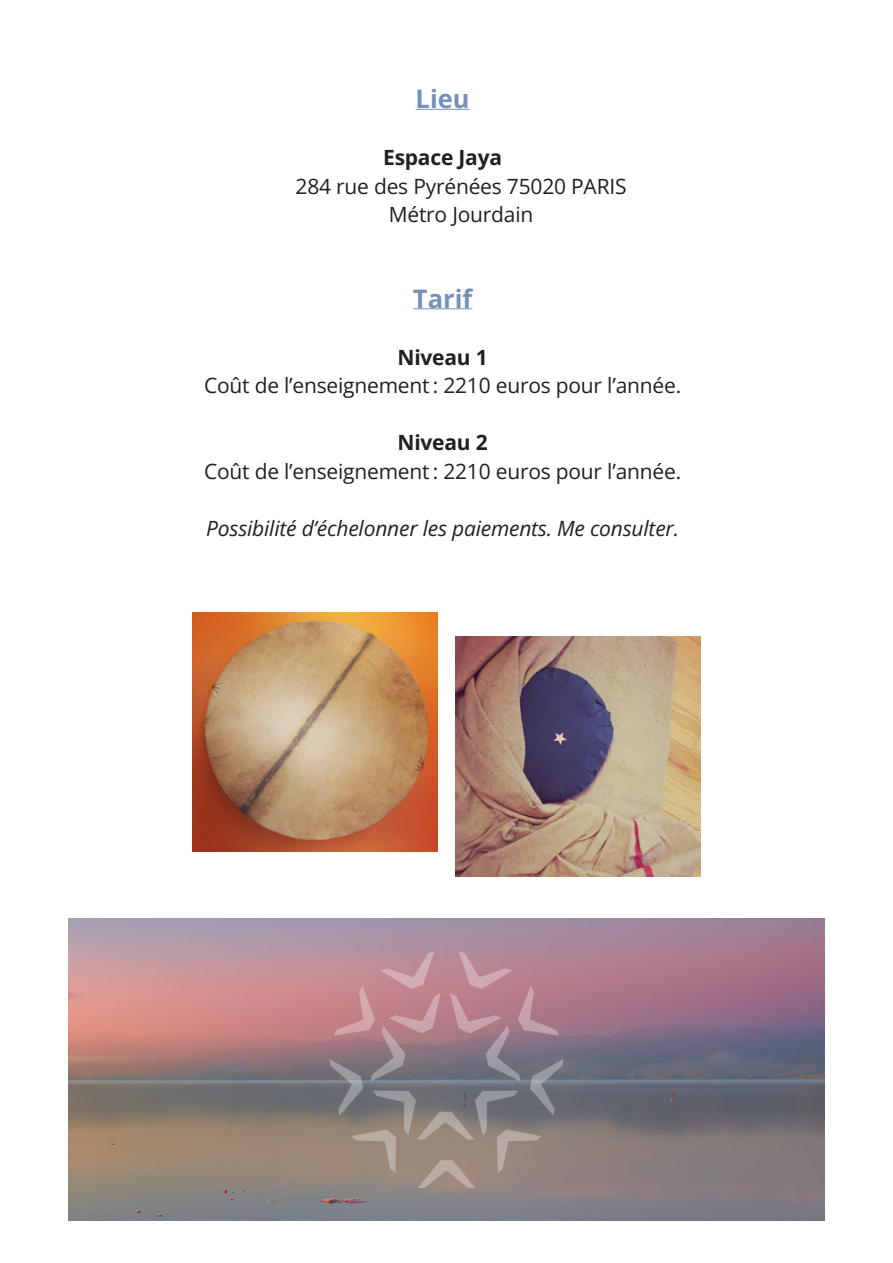
<style>
.page{position:relative;width:893px;height:1263px;background:#fff}
.page>*{position:absolute;margin:0;border:0;box-sizing:border-box;transform-origin:0 0}
.t1{font:700 25.5px "Open Sans";color:#7591b9}
.t2{font:21px/28.5px "Open Sans";letter-spacing:-.01em;color:#231f20;text-align:center}
.t3{font:italic 21px "Open Sans";letter-spacing:-.01em;color:#231f20}
.t4{font:700 21px "Open Sans";letter-spacing:-.01em;color:#231f20}
</style>
<div class="page">
<hr style="left:416px;top:109px;width:54px;height:1px;background:#7591b9">
<hr style="left:413px;top:308px;width:59px;height:1px;background:#7591b9">
<img style="left:69px;top:918px;width:755px;height:303px">
<img style="left:193px;top:612px;width:245px;height:239px">
<img style="left:455px;top:637px;width:245px;height:239px">
<svg style="left:330px;top:951px;width:233px;height:237px;background:#9c8387"></svg>
<p class="t1" style="left:416px;top:81px;width:56px">Lieu</p>
<p class="t4" style="left:383px;top:143px;width:121px">Espace Jaya</p>
<p class="t2" style="left:296px;top:171px;width:333px">284 rue des Pyrénées 75020 PARIS<br>Métro Jourdain</p>
<p class="t1" style="left:413px;top:280px;width:61px">Tarif</p>
<p class="t4" style="left:397px;top:342px;width:92px">Niveau 1</p>
<p class="t2" style="left:204px;top:371px;width:479px">Coût de l’enseignement : 2210 euros pour l’année.</p>
<p class="t4" style="left:397px;top:428px;width:92px">Niveau 2</p>
<p class="t2" style="left:204px;top:456px;width:479px">Coût de l’enseignement : 2210 euros pour l’année.</p>
<p class="t3" style="left:206px;top:513px;width:474px">Possibilité d’échelonner les paiements. Me consulter.</p>
</div>
